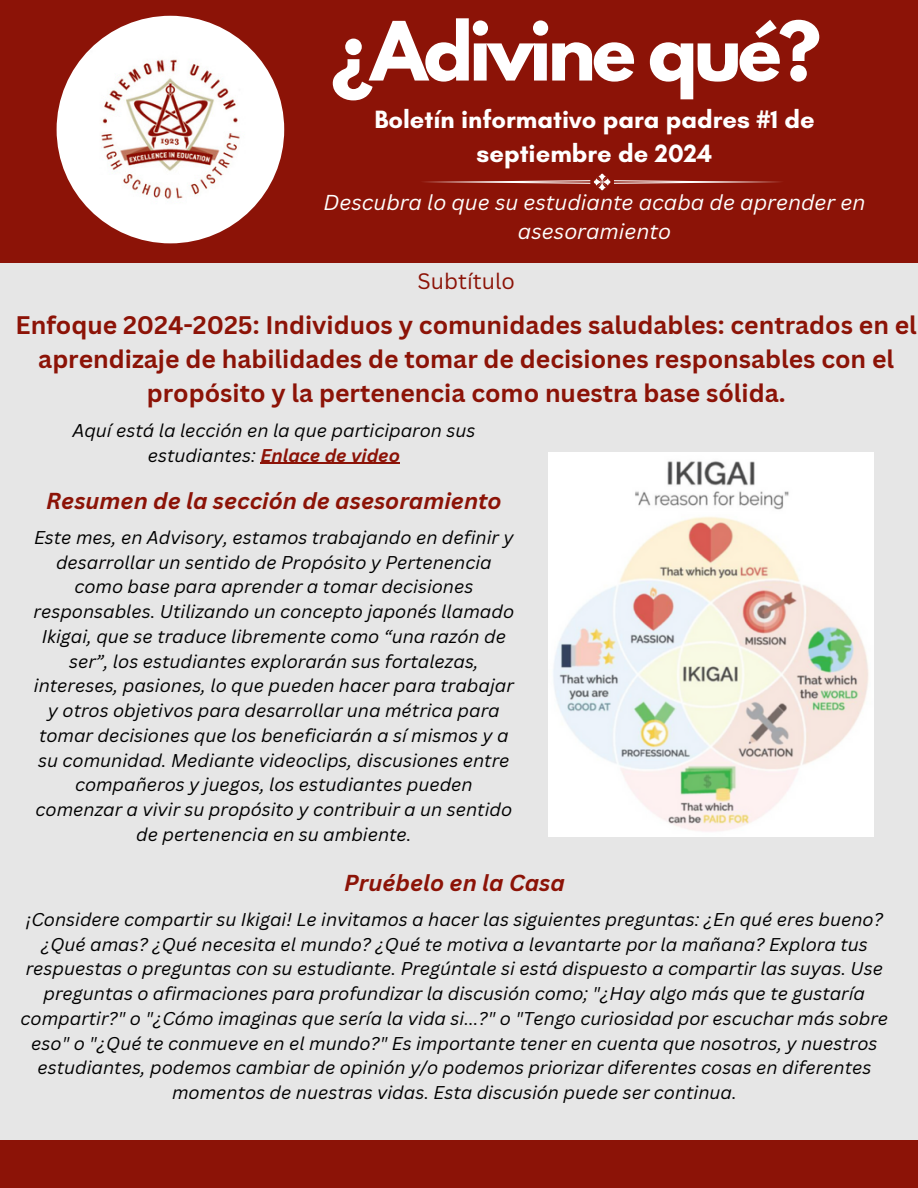
<style>
.page{position:relative;width:918px;height:1188px;background:#e6e6e6}
.page>*{position:absolute;margin:0;border:0;box-sizing:border-box;transform-origin:0 0}
.t1{font:700 72.3px "League Spartan";letter-spacing:-.05em;color:#fff}
.t2{font:700 25.5px/34.8px "Glacial Indifference";color:#fff;text-align:center}
.t3{font:700 24.75px/33.8px "Canva Sans";color:#8c1307;text-align:center}
.t4{font:italic 700 22.5px "Canva Sans";color:#8c1307}
.t5{font:21.75px "Canva Sans";color:#8c1307}
.t6{font:italic 21px/29.2px "Canva Sans";color:#fefffe;text-align:center}
.t7{font:italic 18px/24.8px "Canva Sans";color:#000;text-align:center}
.s1{font-weight:700;color:#8c1307}
</style>
<div class="page">
<div style="left:0;top:0;width:918px;height:263px;background:#8c1307"></div>
<img style="left:57px;top:16px;width:227px;height:227px;border-radius:50%">
<svg style="left:424px;top:174px;width:357px;height:16px"></svg>
<div style="left:0;top:1140px;width:918px;height:47px;background:#8c1307"></div>
<img style="left:549px;top:453px;width:325px;height:383px">
<hr style="left:260px;top:463px;width:140px;height:1px;background:#8c1307">
<h2 class="t1" style="left:331px;top:15px;width:491px">¿Adivine qué?</h2>
<h4 class="t2" style="left:374px;top:101px;width:442px">Boletín informativo para padres #1 de septiembre de 2024</h4>
<p class="t6" style="left:323px;top:187px;width:544px">Descubra lo que su estudiante acaba de aprender en asesoramiento</p>
<h4 class="t5" style="left:418px;top:266px;width:99px">Subtítulo</h4>
<h2 class="t3" style="left:16px;top:308px;width:903px">Enfoque 2024-2025: Individuos y comunidades saludables: centrados en el aprendizaje de habilidades de tomar de decisiones responsables con el propósito y la pertenencia como nuestra base sólida.</h2>
<p class="t7" style="left:72px;top:418px;width:405px">Aquí está la lección en la que participaron sus estudiantes: <span class="s1">Enlace de video</span></p>
<h3 class="t4" style="left:46px;top:485px;width:457px">Resumen de la sección de asesoramiento</h3>
<p class="t7" style="left:34px;top:525px;width:482px">Este mes, en Advisory, estamos trabajando en definir y desarrollar un sentido de Propósito y Pertenencia como base para aprender a tomar decisiones responsables. Utilizando un concepto japonés llamado Ikigai, que se traduce libremente como “una razón de ser”, los estudiantes explorarán sus fortalezas, intereses, pasiones, lo que pueden hacer para trabajar y otros objetivos para desarrollar una métrica para tomar decisiones que los beneficiarán a sí mismos y a su comunidad. Mediante videoclips, discusiones entre compañeros y juegos, los estudiantes pueden comenzar a vivir su propósito y contribuir a un sentido de pertenencia en su ambiente.</p>
<p class="t4" style="left:344px;top:867px;width:222px">Pruébelo en la Casa</p>
<h3 class="t7" style="left:21px;top:906px;width:869px">¡Considere compartir su Ikigai! Le invitamos a hacer las siguientes preguntas: ¿En qué eres bueno? ¿Qué amas? ¿Qué necesita el mundo? ¿Qué te motiva a levantarte por la mañana? Explora tus respuestas o preguntas con su estudiante. Pregúntale si está dispuesto a compartir las suyas. Use preguntas o afirmaciones para profundizar la discusión como; "¿Hay algo más que te gustaría compartir?" o "¿Cómo imaginas que sería la vida si...?" o "Tengo curiosidad por escuchar más sobre eso" o "¿Qué te conmueve en el mundo?" Es importante tener en cuenta que nosotros, y nuestros estudiantes, podemos cambiar de opinión y/o podemos priorizar diferentes cosas en diferentes momentos de nuestras vidas. Esta discusión puede ser continua.</h3>
</div>
